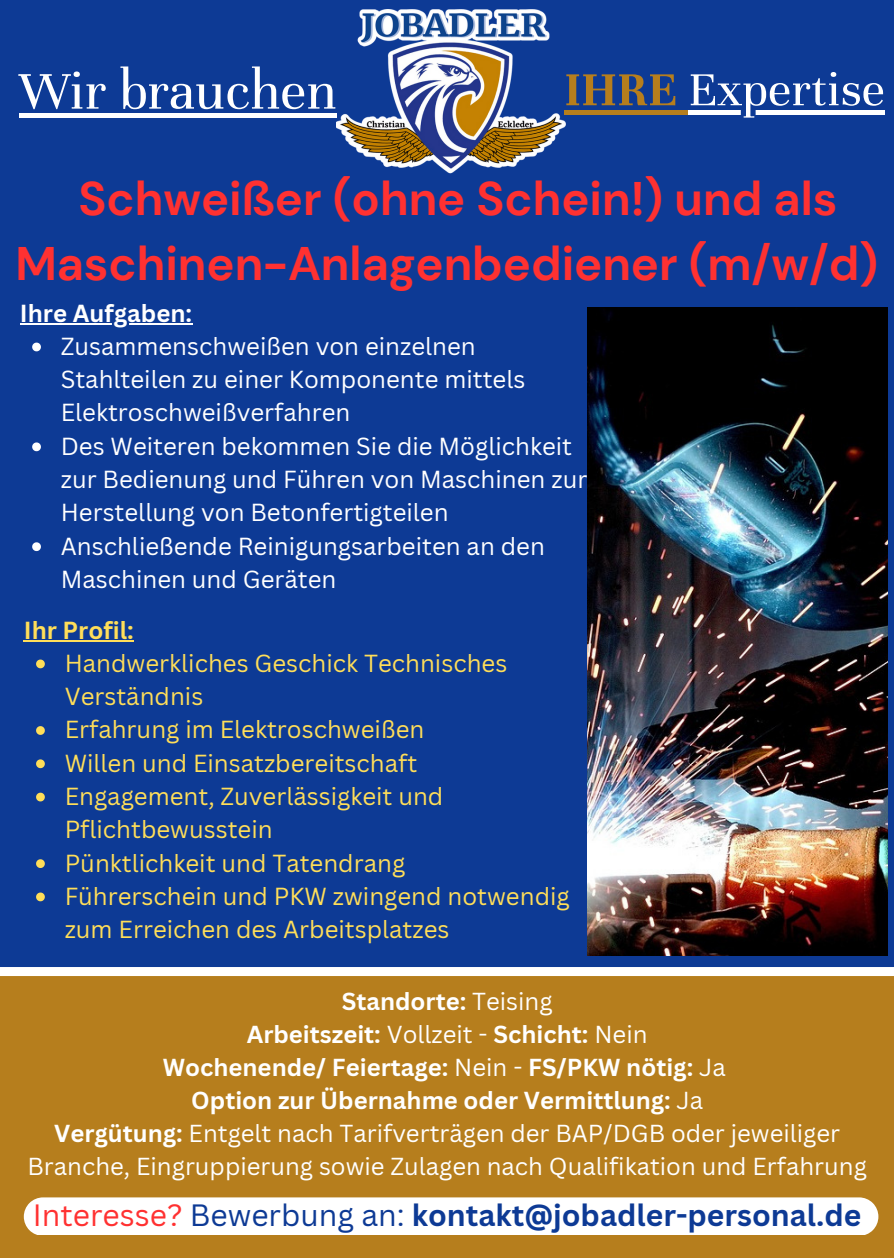
<style>
.page{position:relative;width:894px;height:1258px;background:#fff}
.page>*{position:absolute;margin:0;border:0;box-sizing:border-box;transform-origin:0 0}
.t1{font:57.6px "Unna";color:#fff}
.t2{font:51.6px "Unna";color:#fff}
.t3{font:700 47.1px/64.8px "DM Sans";color:#ff3131;text-align:center}
.t4{font:700 30px "Canva Sans";color:#0d3a95}
.t5{font:24px/33.3px "Canva Sans";color:#fff}
.t6{font:24px/33.3px "Canva Sans";color:#ffde59}
.t7{font:700 24px "Canva Sans";color:#fff}
.t8{font:700 24px "Canva Sans";color:#ffde59}
.s1{font-weight:700;color:#b67e1d}
.s2{font-weight:400}
.s3{font-weight:700}
.s4{font-weight:400;color:#ff3131}
</style>
<div class="page">
<div style="left:0;top:0;width:893px;height:1258px;background:#0d3a95"></div>
<div style="left:0;top:976px;width:893px;height:282px;background:#b67e1d"></div>
<svg style="left:32px;top:343px;width:9px;height:8px"></svg>
<svg style="left:32px;top:442px;width:9px;height:9px"></svg>
<svg style="left:32px;top:542px;width:9px;height:9px"></svg>
<hr style="left:20px;top:323px;width:172px;height:2px;background:#fff">
<svg style="left:36px;top:659px;width:9px;height:9px"></svg>
<svg style="left:36px;top:726px;width:9px;height:9px"></svg>
<svg style="left:36px;top:759px;width:9px;height:9px"></svg>
<svg style="left:36px;top:793px;width:9px;height:8px"></svg>
<svg style="left:36px;top:859px;width:9px;height:9px"></svg>
<svg style="left:36px;top:892px;width:9px;height:9px"></svg>
<hr style="left:24px;top:640px;width:110px;height:2px;background:#ffde59">
<div style="left:0;top:967px;width:893px;height:9px;background:#fff"></div>
<div style="left:24px;top:1197px;width:854px;height:38px;background:#fff"></div>
<img style="left:336px;top:9px;width:229px;height:165px">
<img style="left:587px;top:307px;width:300px;height:649px">
<div style="left:19px;top:113px;width:317px;height:5px;background:#fff"></div>
<hr style="left:564px;top:110px;width:124px;height:4px;background:#b67e1d">
<hr style="left:688px;top:110px;width:196px;height:4px;background:#fff">
<p class="t1" style="left:19px;top:58px;width:319px">Wir brauchen</p>
<p class="t2" style="left:564px;top:60px;width:322px"><span class="s1">IHRE</span> Expertise</p>
<p class="t3" style="left:15px;top:167px;width:864px">Schweißer (ohne Schein!) und als<br>Maschinen-Anlagenbediener (m/w/d)</p>
<p class="t7" style="left:20px;top:296px;width:174px">Ihre Aufgaben:</p>
<p class="t5" style="left:61px;top:329px;width:466px">Zusammenschweißen von einzelnen<br>Stahlteilen zu einer Komponente mittels<br>Elektroschweißverfahren</p>
<p class="t5" style="left:61px;top:429px;width:528px">Des Weiteren bekommen Sie die Möglichkeit zur Bedienung und Führen von Maschinen zur<br>Herstellung von Betonfertigteilen</p>
<p class="t5" style="left:61px;top:529px;width:485px">Anschließende Reinigungsarbeiten an den<br>Maschinen und Geräten</p>
<p class="t8" style="left:24px;top:613px;width:111px">Ihr Profil:</p>
<p class="t6" style="left:65px;top:646px;width:444px">Handwerkliches Geschick Technisches<br>Verständnis</p>
<p class="t6" style="left:65px;top:712px;width:361px">Erfahrung im Elektroschweißen</p>
<p class="t6" style="left:65px;top:746px;width:354px">Willen und Einsatzbereitschaft</p>
<p class="t6" style="left:65px;top:779px;width:380px">Engagement, Zuverlässigkeit und<br>Pflichtbewusstein</p>
<p class="t6" style="left:65px;top:845px;width:342px">Pünktlichkeit und Tatendrang</p>
<p class="t6" style="left:65px;top:879px;width:506px">Führerschein und PKW zwingend notwendig zum Erreichen des Arbeitsplatzes</p>
<p class="t7" style="left:341px;top:984px;width:212px">Standorte: <span class="s2">Teising</span></p>
<p class="t7" style="left:247px;top:1017px;width:402px">Arbeitszeit: <span class="s2">Vollzeit -</span> Schicht: <span class="s2">Nein</span></p>
<p class="t7" style="left:163px;top:1050px;width:564px">Wochenende/ Feiertage: <span class="s2">Nein -</span> FS/PKW nötig: <span class="s2">Ja</span></p>
<p class="t7" style="left:191px;top:1083px;width:513px">Option zur Übernahme oder Vermittlung: <span class="s2">Ja</span></p>
<p class="t5" style="left:27px;top:1116px;width:840px;text-align:center"><span class="s3">Vergütung:</span> Entgelt nach Tarifverträgen der BAP/DGB oder jeweiliger<br>Branche, Eingruppierung sowie Zulagen nach Qualifikation und Erfahrung</p>
<p class="t4" style="left:33px;top:1194px;width:829px"><span class="s4">Interesse?</span> <span class="s2">Bewerbung an:</span> kontakt@jobadler-personal.de</p>
</div>
